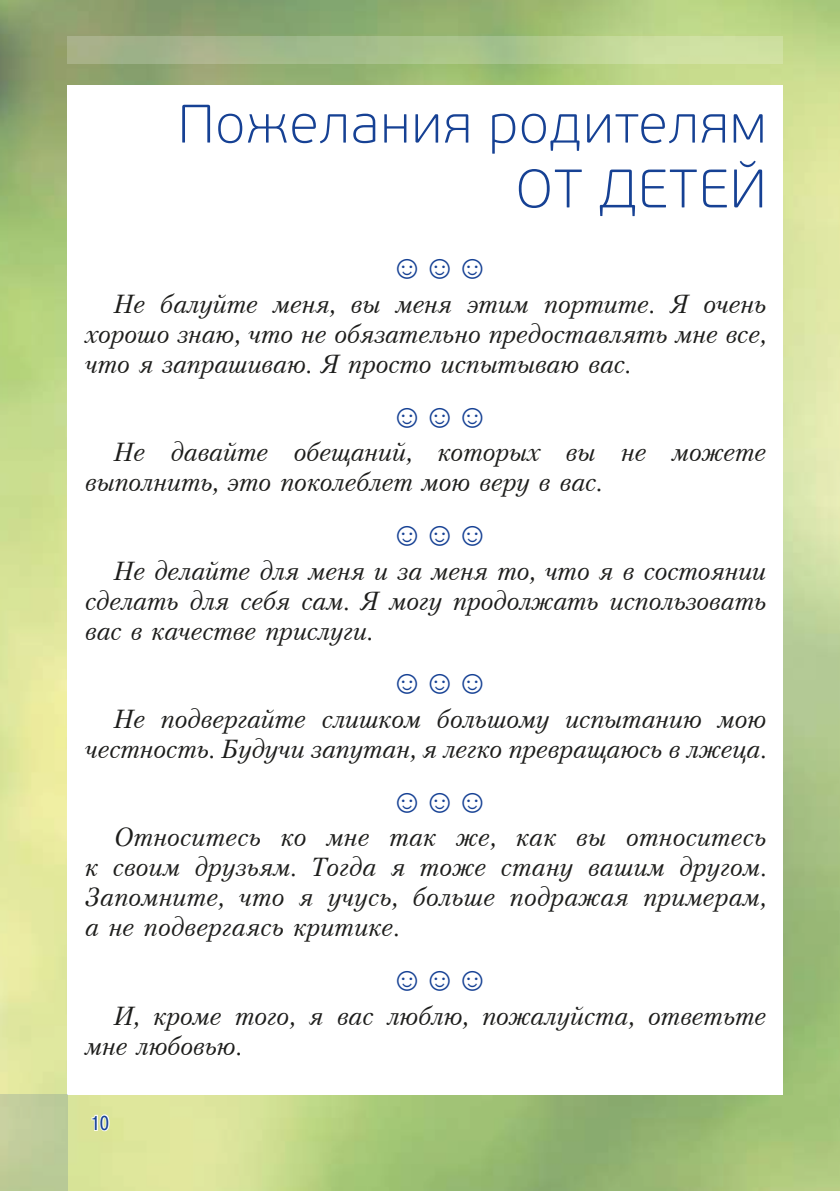
<style>
.page{position:relative;width:840px;height:1191px;background:#fff}
.page>*{position:absolute;margin:0;border:0;box-sizing:border-box;transform-origin:0 0}
.t1{font:100 54px/64.8px "PF Beau Sans Pro";letter-spacing:.03em;color:#164194;text-align:right}
.t2{font:700 32px "Times New Roman";color:#164194}
.t3{font:26px/30px "Petersburg Italic Cyrillic";color:#1d1d1b;text-align:justify}
.t4{font:20px "Pragmatica Cond C";color:#164194}
</style>
<div class="page">
<img style="left:0;top:0;width:840px;height:1191px">
<div style="left:68px;top:85px;width:714px;height:1009px;background:#fff"></div>
<div style="left:0;top:1094px;width:68px;height:97px;background:#becc9a"></div>
<svg style="left:91px;top:1113px;width:19px;height:19px"></svg>
<svg style="left:68px;top:36px;width:714px;height:28px;background:#b0c590"></svg>
<h1 class="t1" style="left:178px;top:92px;width:589px">Пожелания родителям от детей</h1>
<p class="t2" style="left:390px;top:244px;width:100px">☺☺☺</p>
<p class="t3" style="left:85px;top:289px;width:682px;text-indent:28px">Не балуйте меня, вы меня этим портите. Я очень хорошо знаю, что не обязательно предоставлять мне все, что я запрашиваю. Я просто испытываю вас.</p>
<p class="t2" style="left:390px;top:393px;width:100px">☺☺☺</p>
<p class="t3" style="left:85px;top:437px;width:682px;text-indent:28px">Не давайте обещаний, которых вы не можете выполнить, это поколеблет мою веру в вас.</p>
<p class="t2" style="left:390px;top:511px;width:100px">☺☺☺</p>
<p class="t3" style="left:85px;top:556px;width:682px;text-indent:28px">Не делайте для меня и за меня то, что я в состоянии сделать для себя сам. Я могу продолжать использовать вас в качестве прислуги.</p>
<p class="t2" style="left:390px;top:659px;width:100px">☺☺☺</p>
<p class="t3" style="left:85px;top:704px;width:682px;text-align:right">Не подвергайте слишком большому испытанию мою честность. Будучи запутан, я легко превращаюсь в лжеца.</p>
<p class="t2" style="left:390px;top:778px;width:100px">☺☺☺</p>
<p class="t3" style="left:85px;top:822px;width:682px;text-indent:28px">Относитесь ко мне так же, как вы относитесь к своим друзьям. Тогда я тоже стану вашим другом.<br>Запомните, что я учусь, больше подражая примерам, а не подвергаясь критике.</p>
<p class="t2" style="left:390px;top:956px;width:100px">☺☺☺</p>
<p class="t3" style="left:85px;top:1001px;width:682px;text-indent:28px">И, кроме того, я вас люблю, пожалуйста, ответьте мне любовью.</p>
<p class="t4" style="left:90px;top:1111px;width:20px">10</p>
</div>
